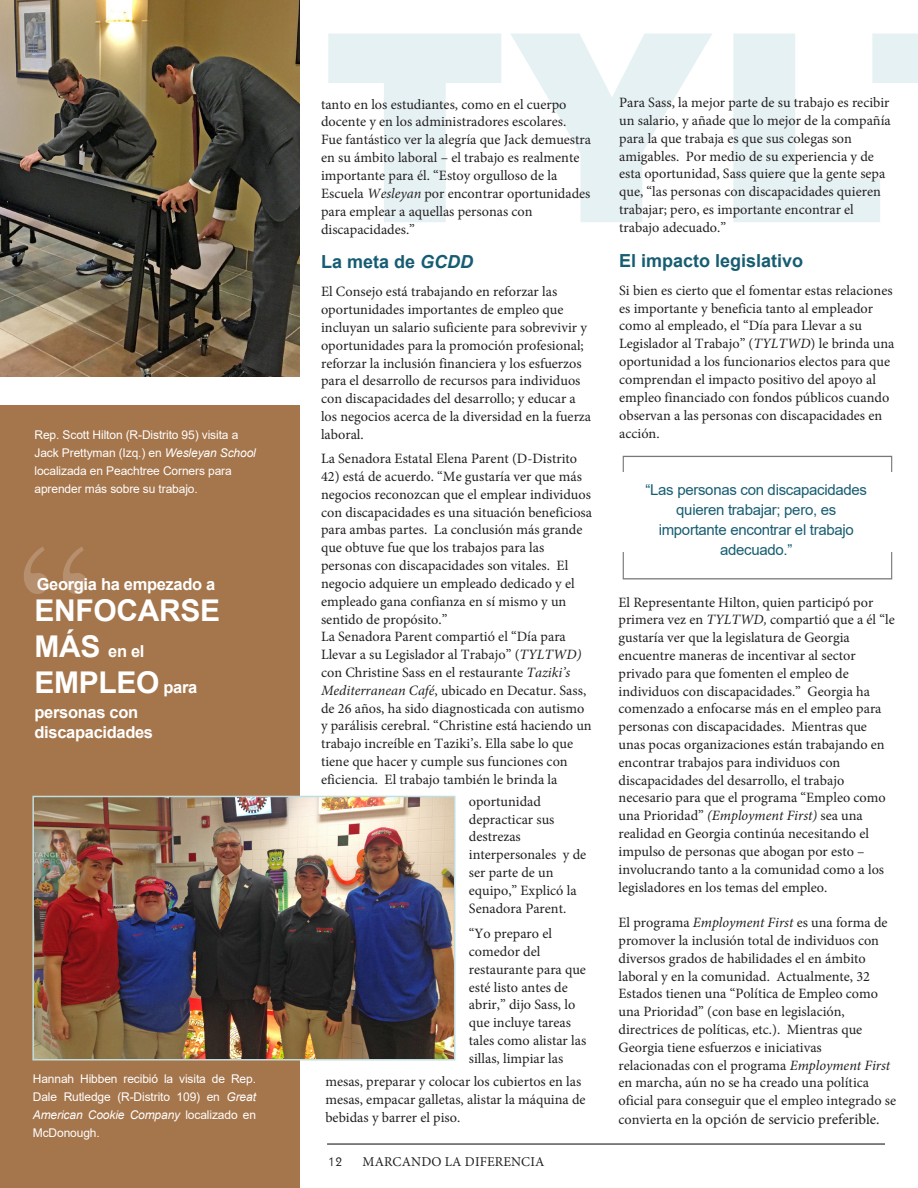
<style>
.page{position:relative;width:918px;height:1188px;background:#fff}
.page>*{position:absolute;margin:0;border:0;box-sizing:border-box;transform-origin:0 0}
.t1{font:700 30px "Arial";letter-spacing:-.01em;color:#fff}
.t2{font:700 18px "Arial";color:#175d72}
.t3{font:700 16.5px/19.8px "Arial";letter-spacing:-.02em;color:#fff}
.t4{font:15px/20.2px "Arial";letter-spacing:-.02em;color:#175d72;text-align:center}
.t5{font:15px "Minion Pro";color:#231f20}
.t6{font:14.25px/17.9px "Minion Pro";color:#231f20}
.t7{font:13.5px "Minion Pro";letter-spacing:.01em;color:#231f20}
.t8{font:12px/18px "Arial";letter-spacing:-.01em;color:#fff;text-align:justify}
.s1{font-style:italic}
.s2{font-size:30px}
.s3{font-size:16.5px}
.s4{font-family:"Geometric 231 BT Roman C"}
.s5{font-size:14.25px}
</style>
<div class="page">
<svg style="left:328px;top:33px;width:590px;height:189px"></svg>
<div style="left:0;top:405px;width:299px;height:783px;background:#a5754b"></div>
<hr style="left:327px;top:1143px;width:558px;height:2px;background:#231f20">
<img style="left:0;top:0;width:299px;height:377px">
<div style="left:623px;top:456px;width:269px;height:123px;border:1px solid #76787b"></div>
<div style="left:608px;top:472px;width:299px;height:79px;background:#fff"></div>
<img style="left:35px;top:799px;width:417px;height:258px">
<div style="left:32px;top:796px;width:423px;height:264px;border:2px solid #c0dee1"></div>
<svg style="left:24px;top:547px;width:63px;height:47px"></svg>
<p class="t8" style="left:35px;top:425px;width:223px;text-align:left">Rep. Scott Hilton (R-Distrito 95) visita a Jack Prettyman (Izq.) en <span class="s1">Wesleyan School </span>localizada en Peachtree Corners para aprender más sobre su trabajo.</p>
<p class="t3" style="left:37px;top:575px;width:180px">Georgia ha empezado a</p>
<p class="t1" style="left:35px;top:589px;width:187px">ENFOCARSE</p>
<p class="t3" style="left:35px;top:641px;width:111px"><span class="s2">MÁS</span> en el</p>
<p class="t1" style="left:35px;top:661px;width:164px">EMPLEO <span class="s3">para</span></p>
<p class="t3" style="left:35px;top:702px;width:120px">personas con discapacidades</p>
<p class="t8" style="left:33px;top:1070px;width:225px">Hannah Hibben recibió la visita de Rep.<br>Dale Rutledge (R-Distrito 109) en <span class="s1">Great American Cookie Company</span> localizado en McDonough.</p>
<p class="t6" style="left:321px;top:95px;width:272px">tanto en los estudiantes, como en el cuerpo docente y en los administradores escolares.<br>Fue fantástico ver la alegría que Jack demuestra en su ámbito laboral – el trabajo es realmente importante para él. “Estoy orgulloso de la Escuela <span class="s1">Wesleyan</span> por encontrar oportunidades para emplear a aquellas personas con discapacidades.”</p>
<p class="t2" style="left:321px;top:249px;width:154px">La meta de <span class="s1">GCDD</span></p>
<p class="t6" style="left:321px;top:283px;width:272px">El Consejo está trabajando en reforzar las oportunidades importantes de empleo que incluyan un salario suficiente para sobrevivir y oportunidades para la promoción profesional; reforzar la inclusión financiera y los esfuerzos para el desarrollo de recursos para individuos con discapacidades del desarrollo; y educar a los negocios acerca de la diversidad en la fuerza laboral.</p>
<p class="t6" style="left:321px;top:450px;width:258px">La Senadora Estatal Elena Parent (D-Distrito</p>
<p class="t6" style="left:321px;top:468px;width:273px">42) está de acuerdo. “Me gustaría ver que más negocios reconozcan que el emplear individuos con discapacidades es una situación beneficiosa para ambas partes. La conclusión más grande que obtuve fue que los trabajos para las personas con discapacidades son vitales. El negocio adquiere un empleado dedicado y el empleado gana confianza en sí mismo y un sentido de propósito.”<br>La Senadora Parent compartió el “Día para Llevar a su Legislador al Trabajo” (<span class="s1">TYLTWD) </span>con Christine Sass en el restaurante <span class="s1">Taziki’s Mediterranean Café</span>, ubicado en Decatur. Sass, de 26 años, ha sido diagnosticada con autismo y parálisis cerebral. “Christine está haciendo un trabajo increíble en Taziki’s. Ella sabe lo que tiene que hacer y cumple sus funciones con eficiencia. El trabajo también le brinda la</p>
<p class="t6" style="left:469px;top:792px;width:119px">oportunidad depracticar sus destrezas interpersonales y de ser parte de un equipo,” Explicó la<br>Senadora Parent.</p>
<p class="t6" style="left:469px;top:925px;width:119px">“Yo preparo el comedor del restaurante para que esté listo antes de abrir,” dijo Sass, lo que incluye tareas tales como alistar las sillas, limpiar las</p>
<p class="t6" style="left:325px;top:1073px;width:262px">mesas, preparar y colocar los cubiertos en las mesas, empacar galletas, alistar la máquina de bebidas y barrer el piso.</p>
<p class="t7" style="left:328px;top:1152px;width:218px"><span class="s4">12</span> MARCANDO LA DIFERENCIA</p>
<p class="t6" style="left:619px;top:94px;width:273px">Para Sass, la mejor parte de su trabajo es recibir un salario, y añade que lo mejor de la compañía para la que trabaja es que sus colegas son amigables. Por medio de su experiencia y de esta oportunidad, Sass quiere que la gente sepa que, “las personas con discapacidades quieren trabajar; pero, es importante encontrar el trabajo adecuado.”</p>
<p class="t2" style="left:619px;top:248px;width:186px">El impacto legislativo</p>
<p class="t6" style="left:619px;top:281px;width:277px">Si bien es cierto que el fomentar estas relaciones es importante y beneficia tanto al empleador como al empleado, el “Día para Llevar a su Legislador al Trabajo” (<span class="s1">TYLTWD</span>) le brinda una oportunidad a los funcionarios electos para que comprendan el impacto positivo del apoyo al empleo financiado con fondos públicos cuando observan a las personas con discapacidades en acción.</p>
<p class="t4" style="left:646px;top:479px;width:223px">“Las personas con discapacidades quieren trabajar; pero, es importante encontrar el trabajo adecuado.”</p>
<p class="t6" style="left:619px;top:593px;width:278px">El Representante Hilton, quien participó por primera vez en <span class="s1">TYLTWD,</span> compartió que a él “le gustaría ver que la legislatura de Georgia encuentre maneras de incentivar al sector privado para que fomenten el empleo de individuos con discapacidades.” Georgia ha comenzado a enfocarse más en el empleo para personas con discapacidades. Mientras que unas pocas organizaciones están trabajando en encontrar trabajos para individuos con discapacidades del desarrollo, el trabajo necesario para que el programa “Empleo como una Prioridad” <span class="s1">(Employment First)</span> sea una realidad en Georgia continúa necesitando el impulso de personas que abogan por esto – involucrando tanto a la comunidad como a los legisladores en los temas del empleo.</p>
<p class="t6" style="left:619px;top:914px;width:279px">El programa <span class="s1">Employment First</span> es una forma de promover la inclusión total de individuos con diversos grados de habilidades el en ámbito laboral y en la comunidad. Actualmente, 32<br>Estados tienen una “Política de Empleo como una Prioridad” (con base en legislación, directrices de políticas, etc.). Mientras que Georgia tiene esfuerzos e iniciativas relacionadas con el programa <span class="s1">Employment First </span>en marcha, aún no se ha creado una política oficial para conseguir que el empleo integrado se</p>
<p class="t5" style="left:619px;top:1109px;width:263px"><span class="s5">convierta en la</span> opción de servicio preferible.</p>
</div>
